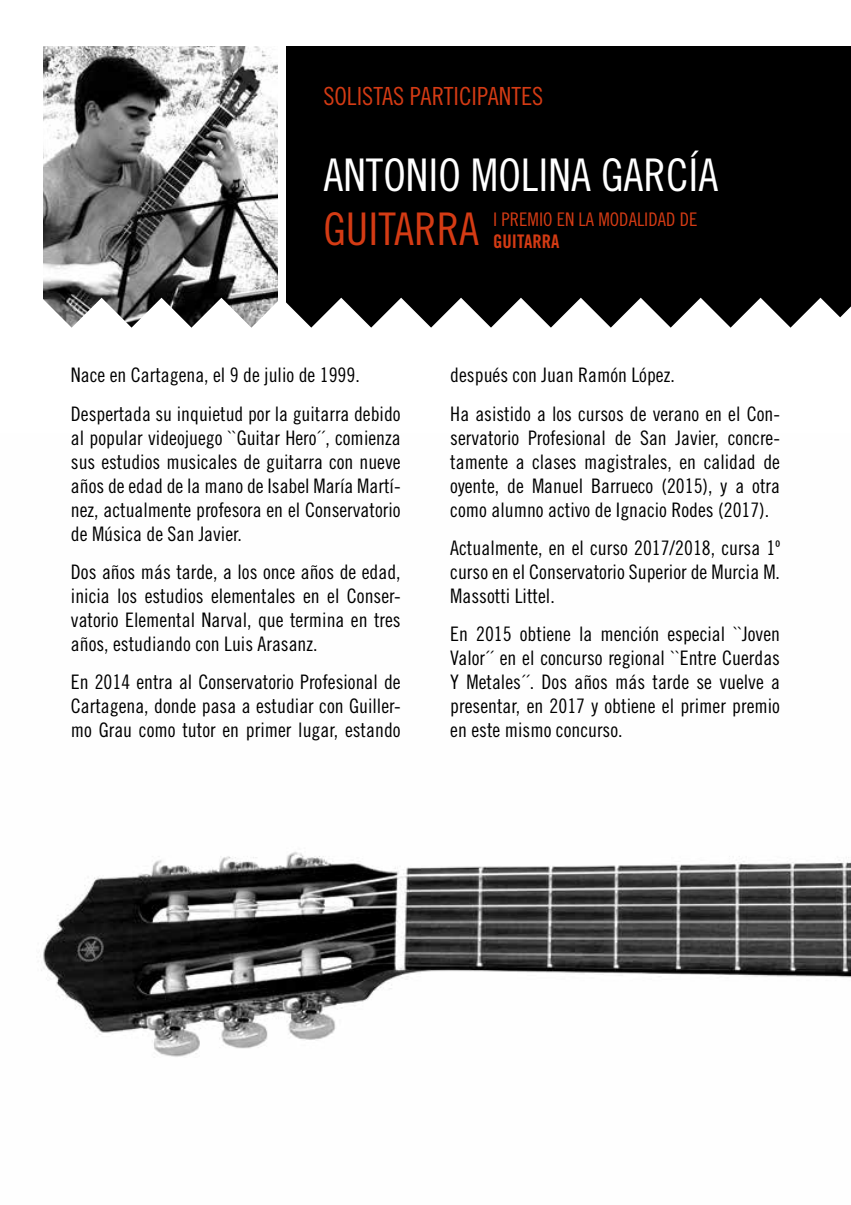
<style>
.page{position:relative;width:851px;height:1205px;background:#fff}
.page>*{position:absolute;margin:0;border:0;box-sizing:border-box;transform-origin:0 0}
.t1{font:45px "Trade Gothic LT Std Cn 18";color:#fff}
.t2{font:45px "Trade Gothic LT Std Cn 18";color:#d43b14}
.t3{font:25px "Trade Gothic LT Std Cn 18";color:#d43b14}
.t4{font:20px/24px "Trade Gothic LT Std Cn 18";color:#000;text-align:justify}
.t5{font:18.75px "Trade Gothic LT Std Cn 18";color:#d43b14}
.t6{font:18.75px "Trade Gothic LT Std Bd Cn 20";color:#d43b14}
</style>
<div class="page">
<img style="left:41px;top:851px;width:809px;height:207px">
<img style="left:44px;top:46px;width:233px;height:252px">
<div style="left:286px;top:46px;width:564px;height:291px;background:#000"></div>
<svg style="left:43px;top:298px;width:807px;height:39px"></svg>
<p class="t3" style="left:323px;top:81px;width:221px">SOLISTAS PARTICIPANTES</p>
<h1 class="t1" style="left:323px;top:149px;width:396px">ANTONIO MOLINA GARCÍA</h1>
<h1 class="t2" style="left:323px;top:203px;width:157px">GUITARRA</h1>
<p class="t5" style="left:493px;top:208px;width:206px">I PREMIO EN LA MODALIDAD DE</p>
<p class="t6" style="left:493px;top:230px;width:68px">GUITARRA</p>
<p class="t4" style="left:71px;top:356px;width:331px;line-height:38.2px">Nace en Cartagena, el 9 de julio de 1999.<br>Despertada su inquietud por la guitarra debido</p>
<p class="t4" style="left:71px;top:425px;width:331px">al popular videojuego ``Guitar Hero´´, comienza sus estudios musicales de guitarra con nueve años de edad de la mano de Isabel María Martí&shy;nez, actualmente profesora en el Conservatorio de Música de San Javier.</p>
<p class="t4" style="left:71px;top:559px;width:331px">Dos años más tarde, a los once años de edad, inicia los estudios elementales en el Conser&shy;vatorio Elemental Narval, que termina en tres años, estudiando con Luis Arasanz.</p>
<p class="t4" style="left:71px;top:669px;width:331px">En 2014 entra al Conservatorio Profesional de Cartagena, donde pasa a estudiar con Guiller&shy;mo Grau como tutor en primer lugar, estando</p>
<p class="t4" style="left:450px;top:356px;width:331px;line-height:38.2px">después con Juan Ramón López.<br>Ha asistido a los cursos de verano en el Con-</p>
<p class="t4" style="left:450px;top:425px;width:331px">servatorio Profesional de San Javier, concre&shy;tamente a clases magistrales, en calidad de oyente, de Manuel Barrueco (2015), y a otra como alumno activo de Ignacio Rodes (2017).</p>
<p class="t4" style="left:450px;top:535px;width:331px">Actualmente, en el curso 2017/2018, cursa 1º curso en el Conservatorio Superior de Murcia M.<br>Massotti Littel.</p>
<p class="t4" style="left:450px;top:621px;width:331px">En 2015 obtiene la mención especial ``Joven Valor´´ en el concurso regional ``Entre Cuerdas Y Metales´´. Dos años más tarde se vuelve a presentar, en 2017 y obtiene el primer premio en este mismo concurso.</p>
</div>
